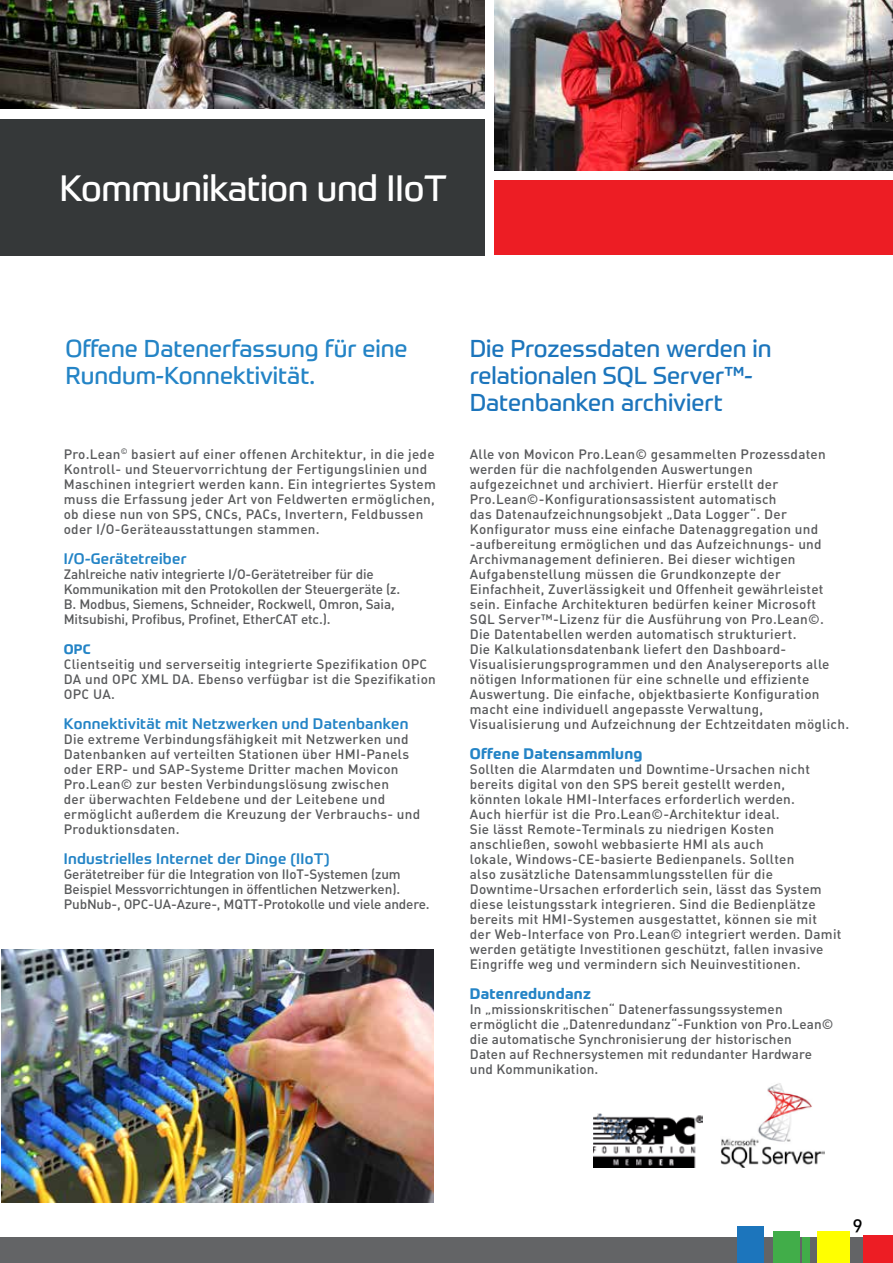
<style>
.page{position:relative;width:893px;height:1263px;background:#fff}
.page>*{position:absolute;margin:0;border:0;box-sizing:border-box;transform-origin:0 0}
.t1{font:54px "DIN Medium Alternate";letter-spacing:-.025em;color:#fff}
.t2{font:36px "Prometo";letter-spacing:-.01em;color:#fff}
.t3{font:24px/27px "Prometo";color:#1c75bc}
.t4{font:24px/27px "Prometo";color:#2484c6}
.t5{font:18px "DIN Medium Alternate";color:#000}
.t6{font:500 15px "Prometo";letter-spacing:.02em;color:#2484c6}
.t7{font:700 15px "Prometo";letter-spacing:.02em;color:#2484c6}
.t8{font:13.5px/15px "DIN Medium Alternate";letter-spacing:.02em;color:#58595b}
.t9{font:13.5px/15px "DIN Medium Alternate";letter-spacing:-.01em;color:#58595b}
.t10{font:700 13.5px "Prometo";color:#2484c6}
</style>
<div class="page">
<div style="left:0;top:1237px;width:893px;height:26px;background:#636466"></div>
<div style="left:738px;top:1226px;width:26px;height:37px;background:#1c75bc"></div>
<div style="left:773px;top:1231px;width:26px;height:32px;background:#41ad49"></div>
<div style="left:802px;top:1237px;width:8px;height:26px;background:#41ad49"></div>
<div style="left:817px;top:1231px;width:33px;height:32px;background:#ff0"></div>
<div style="left:862px;top:1235px;width:31px;height:28px;background:#ed1d24"></div>
<div style="left:0;top:119px;width:484px;height:136px;background:#353839"></div>
<img style="left:0;top:0;width:484px;height:108px">
<img style="left:495px;top:0;width:398px;height:170px">
<div style="left:495px;top:181px;width:398px;height:74px;background:#ed1d24"></div>
<img style="left:1px;top:949px;width:433px;height:253px">
<img style="left:594px;top:1113px;width:109px;height:54px">
<img style="left:720px;top:1083px;width:104px;height:84px">
<h2 class="t2" style="left:60px;top:166px;width:389px">Kommunikation und IIoT</h2>
<h1 class="t1" style="left:102px;top:158px;width:178px">potente</h1>
<h3 class="t4" style="left:65px;top:335px;width:344px">Offene Datenerfassung für eine<br>Rundum-Konnektivität.</h3>
<h3 class="t3" style="left:470px;top:335px;width:304px">Die Prozessdaten werden in relationalen SQL Server™-<br>Datenbanken archiviert</h3>
<p class="t8" style="left:470px;top:446px;width:381px">Alle von Movicon Pro.Lean© gesammelten Prozessdaten werden für die nachfolgenden Auswertungen<br>aufgezeichnet und archiviert. Hierfür erstellt der Pro.Lean©-Konfigurationsassistent automatisch<br>das Datenaufzeichnungsobjekt „Data Logger“. Der Konfigurator muss eine einfache Datenaggregation und -aufbereitung ermöglichen und das Aufzeichnungs- und Archivmanagement definieren. Bei dieser wichtigen Aufgabenstellung müssen die Grundkonzepte der Einfachheit, Zuverlässigkeit und Offenheit gewährleistet sein. Einfache Architekturen bedürfen keiner Microsoft<br>SQL Server™-Lizenz für die Ausführung von Pro.Lean©.<br>Die Datentabellen werden automatisch strukturiert.<br>Die Kalkulationsdatenbank liefert den Dashboard-Visualisierungsprogrammen und den Analysereports alle nötigen Informationen für eine schnelle und effiziente Auswertung. Die einfache, objektbasierte Konfiguration macht eine individuell angepasste Verwaltung, Visualisierung und Aufzeichnung der Echtzeitdaten möglich.</p>
<p class="t7" style="left:470px;top:744px;width:174px">Offene Datensammlung</p>
<p class="t8" style="left:470px;top:761px;width:373px">Sollten die Alarmdaten und Downtime-Ursachen nicht bereits digital von den SPS bereit gestellt werden,<br>könnten lokale HMI-Interfaces erforderlich werden.<br>Auch hierfür ist die Pro.Lean©-Architektur ideal.<br>Sie lässt Remote-Terminals zu niedrigen Kosten anschließen, sowohl webbasierte HMI als auch<br>lokale, Windows-CE-basierte Bedienpanels. Sollten<br>also zusätzliche Datensammlungsstellen für die Downtime-Ursachen erforderlich sein, lässt das System diese leistungsstark integrieren. Sind die Bedienplätze bereits mit HMI-Systemen ausgestattet, können sie mit der Web-Interface von Pro.Lean© integriert werden. Damit werden getätigte Investitionen geschützt, fallen invasive Eingriffe weg und vermindern sich Neuinvestitionen.</p>
<p class="t7" style="left:470px;top:984px;width:122px">Datenredundanz</p>
<p class="t8" style="left:470px;top:1001px;width:365px">In „missionskritischen“ Datenerfassungssystemen ermöglicht die „Datenredundanz“-Funktion von Pro.Lean© die automatische Synchronisierung der historischen<br>Daten auf Rechnersystemen mit redundanter Hardware und Kommunikation.</p>
<p class="t8" style="left:64px;top:446px;width:374px">Pro.Lean<sup>©</sup> basiert auf einer offenen Architektur, in die jede Kontroll- und Steuervorrichtung der Fertigungslinien und Maschinen integriert werden kann. Ein integriertes System muss die Erfassung jeder Art von Feldwerten ermöglichen, ob diese nun von SPS, CNCs, PACs, Invertern, Feldbussen oder I/O-Geräteausstattungen stammen.</p>
<p class="t6" style="left:64px;top:549px;width:124px">I/O-Gerätetreiber</p>
<p class="t9" style="left:64px;top:566px;width:338px">Zahlreiche nativ integrierte I/O-Gerätetreiber für die Kommunikation mit den Protokollen der Steuergeräte (z.<br>B. Modbus, Siemens, Schneider, Rockwell, Omron, Saia, Mitsubishi, Profibus, Profinet, EtherCAT etc.).</p>
<p class="t10" style="left:64px;top:640px;width:29px">OPC</p>
<p class="t8" style="left:64px;top:656px;width:374px">Clientseitig und serverseitig integrierte Spezifikation OPC<br>DA und OPC XML DA. Ebenso verfügbar ist die Spezifikation<br>OPC UA.</p>
<p class="t6" style="left:64px;top:714px;width:346px">Konnektivität mit Netzwerken und Datenbanken</p>
<p class="t8" style="left:64px;top:731px;width:358px">Die extreme Verbindungsfähigkeit mit Netzwerken und Datenbanken auf verteilten Stationen über HMI-Panels oder ERP- und SAP-Systeme Dritter machen Movicon Pro.Lean© zur besten Verbindungslösung zwischen<br>der überwachten Feldebene und der Leitebene und ermöglicht außerdem die Kreuzung der Verbrauchs- und Produktionsdaten.</p>
<p class="t6" style="left:64px;top:849px;width:267px">Industrielles Internet der Dinge (IIoT)</p>
<p class="t9" style="left:64px;top:866px;width:367px">Gerätetreiber für die Integration von IIoT-Systemen (zum<br>Beispiel Messvorrichtungen in öffentlichen Netzwerken).<br>PubNub-, OPC-UA-Azure-, MQTT-Protokolle und viele andere.</p>
<h3 class="t5" style="left:853px;top:1212px;width:11px">9</h3>
</div>
